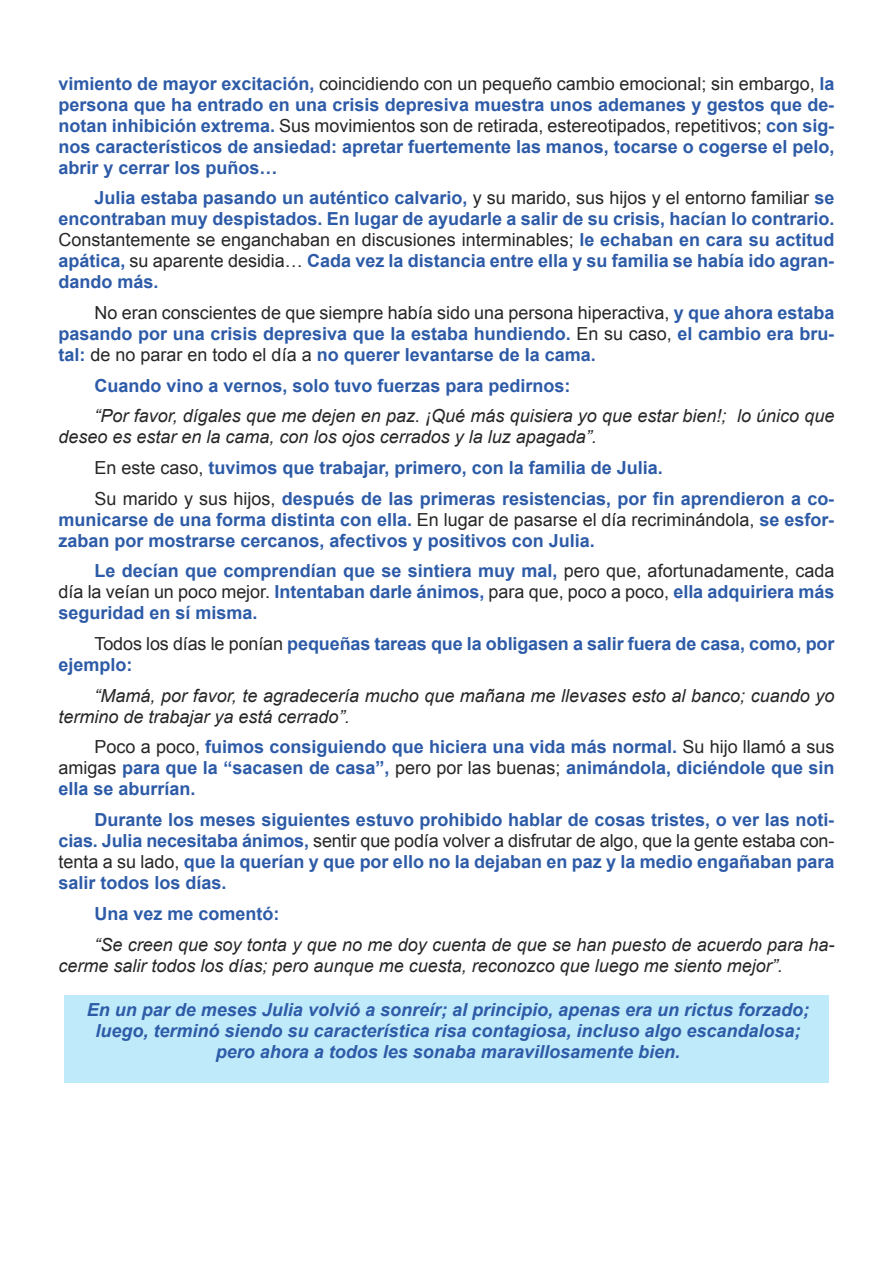
<style>
.page{position:relative;width:893px;height:1263px;background:#fff}
.page>*{position:absolute;margin:0;border:0;box-sizing:border-box;transform-origin:0 0}
.t1{font:700 18px/21px "Arial";color:#2d5ba7;text-align:justify}
.t2{font:italic 18px/21px "Arial";color:#272627}
.t3{font:italic 700 18px/21px "Arial";color:#2d5ba7;text-align:center}
.s1{font-weight:400;color:#272627}
</style>
<div class="page">
<div style="left:65px;top:995px;width:764px;height:88px;background:#bfeafa"></div>
<p class="t1" style="left:58px;top:73px;width:777px">vimiento de mayor excitación, <span class="s1">coincidiendo con un pequeño cambio emocional; sin embargo,</span> la persona que ha entrado en una crisis depresiva muestra unos ademanes y gestos que de&shy;notan inhibición extrema. <span class="s1">Sus movimientos son de retirada, estereotipados, repetitivos;</span> con sig&shy;nos característicos de ansiedad: apretar fuertemente las manos, tocarse o cogerse el pelo, abrir y cerrar los puños…</p>
<p class="t1" style="left:58px;top:188px;width:777px;text-indent:36px">Julia estaba pasando un auténtico calvario, <span class="s1">y su marido, sus hijos y el entorno familiar</span> se encontraban muy despistados. En lugar de ayudarle a salir de su crisis, hacían lo contrario.<br><span class="s1">Constantemente se enganchaban en discusiones interminables;</span> le echaban en cara su actitud apática, <span class="s1">su aparente desidia…</span> Cada vez la distancia entre ella y su familia se había ido agran&shy;dando más.</p>
<p class="t1" style="left:58px;top:302px;width:777px;text-indent:36px"><span class="s1">No eran conscientes de que siempre había sido una persona hiperactiva,</span> y que ahora estaba pasando por una crisis depresiva que la estaba hundiendo. <span class="s1">En su caso,</span> el cambio era bru&shy;tal: <span class="s1">de no parar en todo el día a</span> no querer levantarse de la cama.</p>
<p class="t1" style="left:95px;top:375px;width:478px">Cuando vino a vernos, solo tuvo fuerzas para pedirnos:</p>
<p class="t2" style="left:59px;top:406px;width:777px;text-indent:36px">“Por favor, dígales que me dejen en paz. ¡Qué más quisiera yo que estar bien!; lo único que deseo es estar en la cama, con los ojos cerrados y la luz apagada”.</p>
<p class="t1" style="left:94px;top:452px;width:741px;line-height:30.8px"><span class="s1">En este caso,</span> tuvimos que trabajar, primero, con la familia de Julia.<br><span class="s1">Su marido y sus hijos,</span> después de las primeras resistencias, por fin aprendieron a co-</p>
<p class="t1" style="left:58px;top:509px;width:777px">municarse de una forma distinta con ella. <span class="s1">En lugar de pasarse el día recriminándola,</span> se esfor&shy;zaban por mostrarse cercanos, afectivos y positivos con Julia.</p>
<p class="t1" style="left:58px;top:561px;width:777px;text-indent:36px">Le decían que comprendían que se sintiera muy mal, <span class="s1">pero que, afortunadamente, cada día la veían un poco mejor.</span> Intentaban darle ánimos, <span class="s1">para que, poco a poco,</span> ella adquiriera más seguridad en sí misma.</p>
<p class="t1" style="left:59px;top:633px;width:777px;text-indent:36px"><span class="s1">Todos los días le ponían</span> pequeñas tareas que la obligasen a salir fuera de casa, como, por ejemplo:</p>
<p class="t2" style="left:59px;top:685px;width:777px;text-indent:36px">“Mamá, por favor, te agradecería mucho que mañana me llevases esto al banco; cuando yo termino de trabajar ya está cerrado”.</p>
<p class="t1" style="left:58px;top:737px;width:777px;text-indent:36px"><span class="s1">Poco a poco,</span> fuimos consiguiendo que hiciera una vida más normal. <span class="s1">Su hijo llamó a sus amigas</span> para que la “sacasen de casa”, <span class="s1">pero por las buenas;</span> animándola, diciéndole que sin ella se aburrían.</p>
<p class="t1" style="left:58px;top:809px;width:777px;text-indent:36px">Durante los meses siguientes estuvo prohibido hablar de cosas tristes, o ver las noti&shy;cias. Julia necesitaba ánimos, <span class="s1">sentir que podía volver a disfrutar de algo, que la gente estaba con&shy;tenta a su lado,</span> que la querían y que por ello no la dejaban en paz y la medio engañaban para salir todos los días.</p>
<p class="t1" style="left:94px;top:903px;width:187px">Una vez me comentó:</p>
<p class="t2" style="left:59px;top:934px;width:776px;text-indent:36px">“Se creen que soy tonta y que no me doy cuenta de que se han puesto de acuerdo para ha&shy;cerme salir todos los días; pero aunque me cuesta, reconozco que luego me siento mejor”.</p>
<p class="t3" style="left:87px;top:999px;width:724px">En un par de meses Julia volvió a sonreír; al principio, apenas era un rictus forzado; luego, terminó siendo su característica risa contagiosa, incluso algo escandalosa; pero ahora a todos les sonaba maravillosamente bien.</p>
</div>
